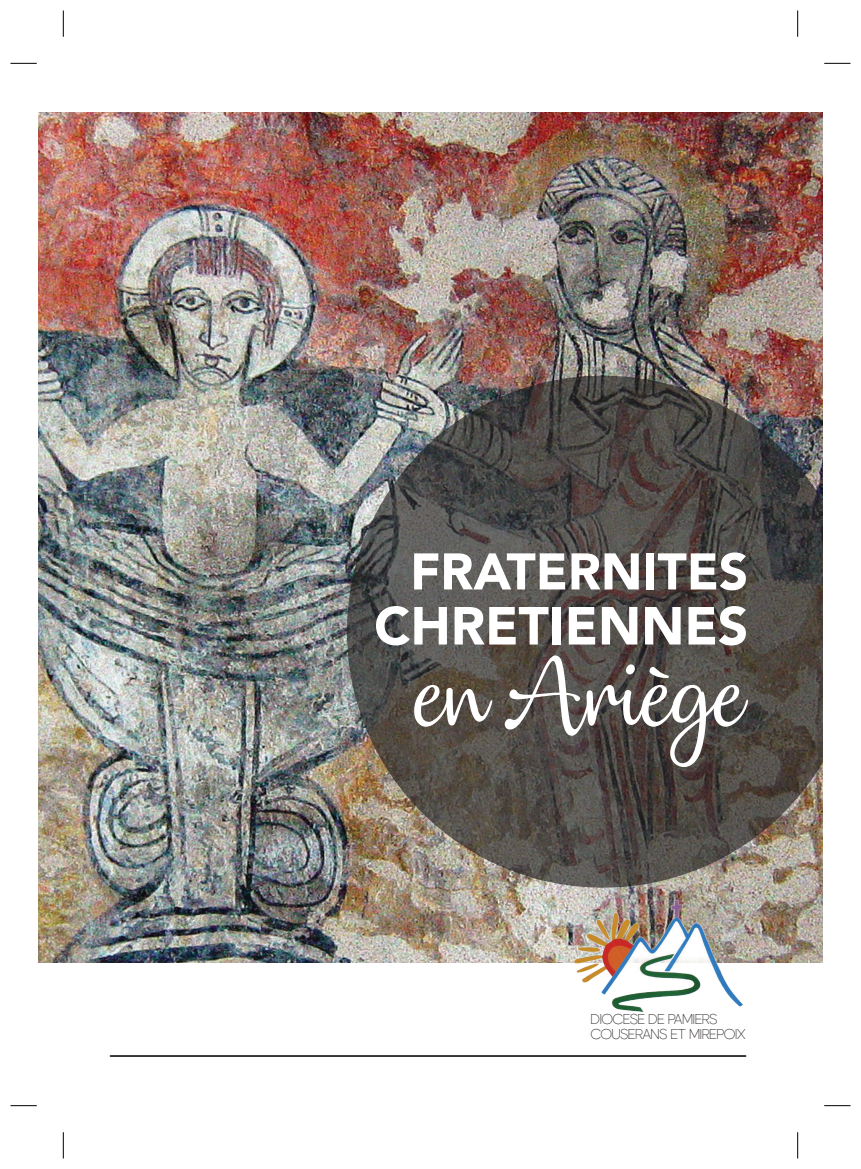
<style>
.page{position:relative;width:861px;height:1169px;background:#fff}
.page>*{position:absolute;margin:0;border:0;box-sizing:border-box;transform-origin:0 0}
.t1{font:92.58px "Dulcelin";color:#fff}
.t2{font:900 53.02px "Avenir";color:#fff}
.t3{font:900 50.93px "Avenir";color:#fff}
.t4{font:14.35px/14.7px "Particle";color:#231f20}
</style>
<div class="page">
<img style="left:38px;top:113px;width:784px;height:849px">
<img style="left:573px;top:898px;width:172px;height:114px">
<svg style="left:109px;top:1055px;width:638px;height:2px"></svg>
<img style="left:347px;top:375px;width:475px;height:512px">
<svg style="left:10px;top:63px;width:27px;height:1px"></svg>
<svg style="left:63px;top:10px;width:1px;height:27px"></svg>
<svg style="left:797px;top:10px;width:1px;height:27px"></svg>
<svg style="left:824px;top:63px;width:26px;height:1px"></svg>
<svg style="left:10px;top:1105px;width:27px;height:1px"></svg>
<svg style="left:63px;top:1132px;width:1px;height:26px"></svg>
<svg style="left:824px;top:1105px;width:26px;height:1px"></svg>
<svg style="left:797px;top:1132px;width:1px;height:26px"></svg>
<h3 class="t3" style="left:410px;top:538px;width:339px">FRATERNITES</h3>
<h2 class="t2" style="left:374px;top:591px;width:375px">CHRETIENNES</h2>
<h1 class="t1" style="left:416px;top:655px;width:332px">en Ariège</h1>
<p class="t4" style="left:591px;top:1012px;width:156px">DIOCESE DE PAMIERS<br>COUSERANS ET MIREPOIX</p>
</div>
